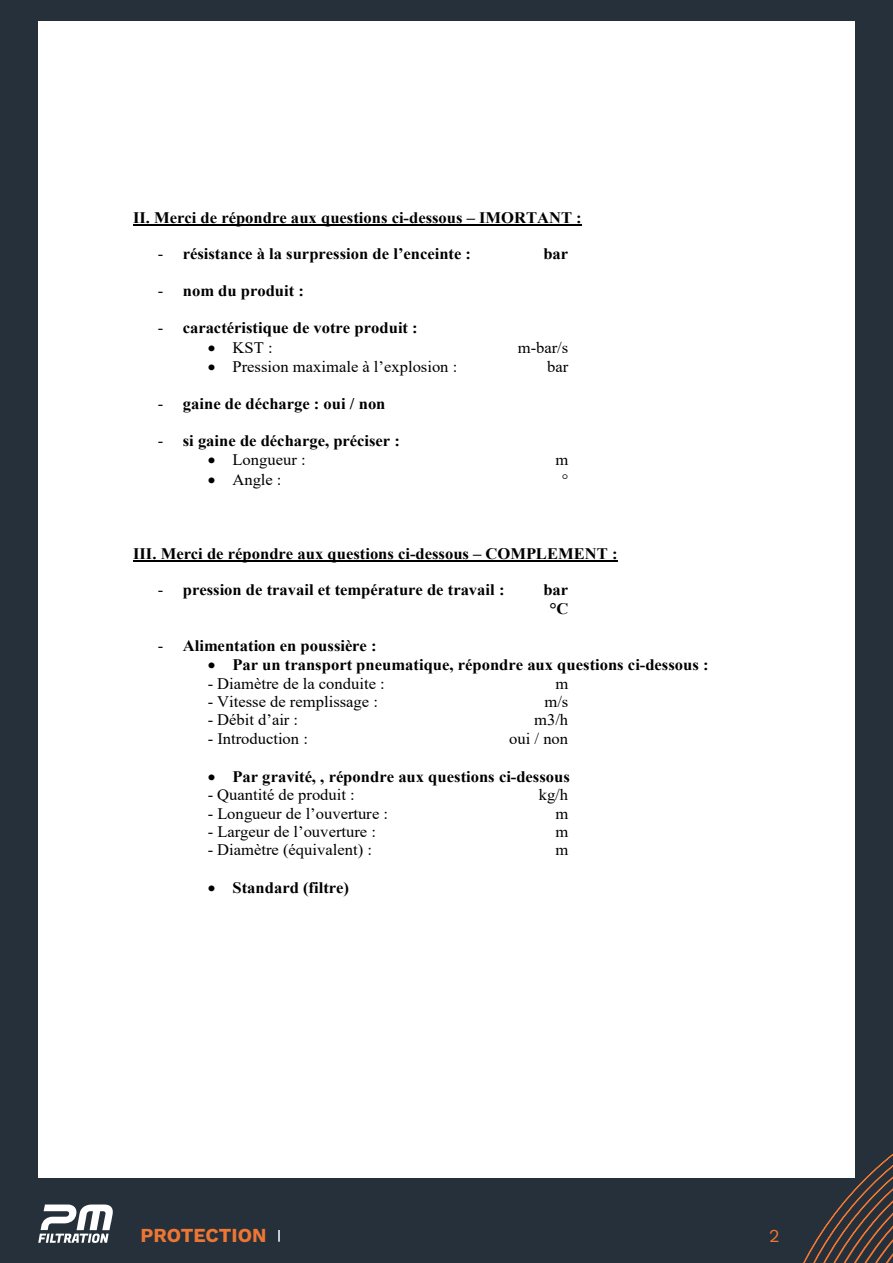
<style>
.page{position:relative;width:893px;height:1263px;background:#25303b}
.page>*{position:absolute;margin:0;border:0;box-sizing:border-box;transform-origin:0 0}
.t1{font:700 19.5px "Work Sans";color:#ee7633}
.t2{font:18px "Work Sans";color:#ee7633}
.t3{font:700 16.05px/18.5px "Times New Roman";color:#000;text-align:center;scale:1.04 1}
.t4{font:16.05px "Times New Roman";color:#000;scale:1.04 1}
.s1{font-weight:400}
</style>
<div class="page">
<svg style="left:803px;top:1153px;width:90px;height:110px"></svg>
<svg style="left:38px;top:1204px;width:75px;height:39px"></svg>
<svg style="left:278px;top:1230px;width:2px;height:12px"></svg>
<div style="left:38px;top:21px;width:817px;height:1157px;background:#fff"></div>
<hr style="left:133px;top:224px;width:449px;height:2px;background:#000">
<hr style="left:133px;top:560px;width:485px;height:2px;background:#000">
<p class="t3" style="left:133px;top:208px;width:433px">II. Merci de répondre aux questions ci-dessous – IMORTANT :</p>
<p class="t3" style="left:158px;top:244px;width:303px"><span class="s1">-</span> résistance à la surpression de l’enceinte :</p>
<p class="t3" style="left:543px;top:244px;width:25px">bar</p>
<p class="t3" style="left:158px;top:281px;width:142px"><span class="s1">-</span> nom du produit :</p>
<p class="t3" style="left:158px;top:318px;width:251px"><span class="s1">-</span> caractéristique de votre produit :</p>
<p class="t4" style="left:208px;top:336px;width:64px">• KST :</p>
<p class="t4" style="left:518px;top:336px;width:50px">m-bar/s</p>
<p class="t4" style="left:208px;top:355px;width:242px">• Pression maximale à l’explosion :</p>
<p class="t4" style="left:547px;top:355px;width:22px">bar</p>
<p class="t3" style="left:158px;top:394px;width:220px"><span class="s1">-</span> gaine de décharge : oui / non</p>
<p class="t3" style="left:158px;top:431px;width:234px"><span class="s1">-</span> si gaine de décharge, préciser :</p>
<p class="t4" style="left:208px;top:449px;width:96px">• Longueur :</p>
<p class="t4" style="left:555px;top:449px;width:14px">m</p>
<p class="t4" style="left:208px;top:468px;width:73px">• Angle :</p>
<p class="t4" style="left:562px;top:468px;width:8px">°</p>
<p class="t3" style="left:133px;top:544px;width:467px">III. Merci de répondre aux questions ci-dessous – COMPLEMENT :</p>
<p class="t3" style="left:158px;top:580px;width:335px"><span class="s1">-</span> pression de travail et température de travail :</p>
<p class="t3" style="left:543px;top:580px;width:25px">bar °C</p>
<p class="t3" style="left:158px;top:636px;width:212px"><span class="s1">-</span> Alimentation en poussière :</p>
<p class="t3" style="left:208px;top:655px;width:483px">• Par un transport pneumatique, répondre aux questions ci-dessous :</p>
<p class="t4" style="left:208px;top:672px;width:172px">- Diamètre de la conduite :</p>
<p class="t4" style="left:555px;top:672px;width:14px">m</p>
<p class="t4" style="left:208px;top:690px;width:165px">- Vitesse de remplissage :</p>
<p class="t4" style="left:544px;top:690px;width:25px">m/s</p>
<p class="t4" style="left:208px;top:709px;width:89px">- Débit d’air :</p>
<p class="t4" style="left:534px;top:709px;width:34px">m3/h</p>
<p class="t4" style="left:208px;top:727px;width:98px">- Introduction :</p>
<p class="t4" style="left:509px;top:727px;width:58px">oui / non</p>
<p class="t3" style="left:208px;top:767px;width:350px">• Par gravité, , répondre aux questions ci-dessous</p>
<p class="t4" style="left:208px;top:783px;width:143px">- Quantité de produit :</p>
<p class="t4" style="left:539px;top:783px;width:30px">kg/h</p>
<p class="t4" style="left:208px;top:802px;width:175px">- Longueur de l’ouverture :</p>
<p class="t4" style="left:555px;top:802px;width:14px">m</p>
<p class="t4" style="left:208px;top:820px;width:163px">- Largeur de l’ouverture :</p>
<p class="t4" style="left:555px;top:820px;width:14px">m</p>
<p class="t4" style="left:208px;top:839px;width:159px">- Diamètre (équivalent) :</p>
<p class="t4" style="left:555px;top:839px;width:14px">m</p>
<p class="t3" style="left:208px;top:878px;width:137px">• Standard (filtre)</p>
<p class="t1" style="left:141px;top:1224px;width:128px">PROTECTION</p>
<p class="t2" style="left:769px;top:1225px;width:12px">2</p>
</div>
